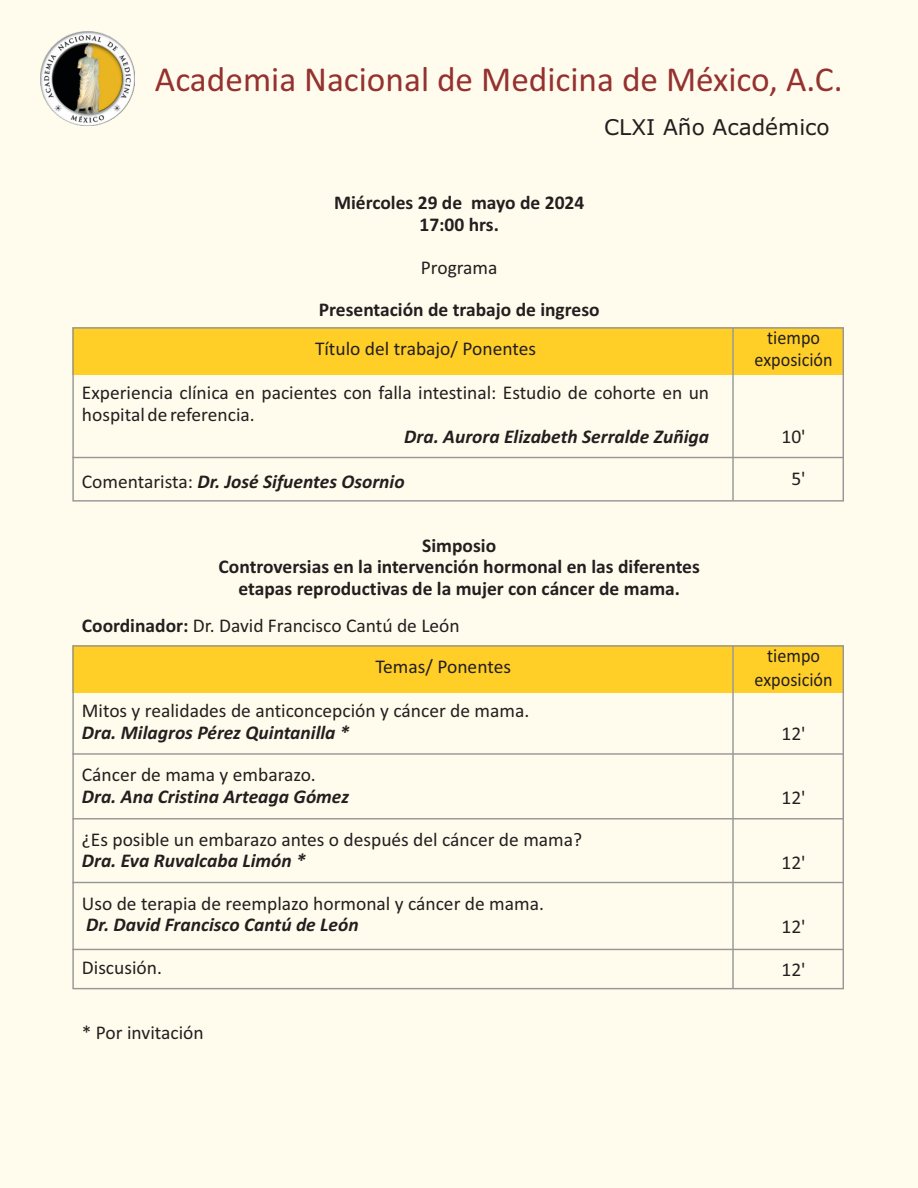
<style>
.page{position:relative;width:918px;height:1188px;background:#fffced}
.page>*{position:absolute;margin:0;border:0;box-sizing:border-box;transform-origin:0 0}
.t1{font:35.25px "Calibri";color:#953230}
.t2{font:21.75px "Verdana";color:#231f20}
.t3{font:19.5px/42.9px "Calibri";color:#231f20}
.t4{font:italic 700 19.5px "Calibri";color:#231f20}
.t5{font:700 19.5px/21.5px "Calibri";color:#231f20;text-align:center}
.t6{font:19.5px/21.5px "Calibri";color:#231f20;text-align:center;scale:.93 1}
.s1{font-weight:400;font-style:normal}
.s2{font-weight:700}
</style>
<div class="page">
<img style="left:41px;top:31px;width:94px;height:94px">
<div style="left:72px;top:327px;width:771px;height:47px;background:#ffcf27"></div>
<div style="left:72px;top:327px;width:772px;height:175px;border:1px solid #979797"></div>
<hr style="left:732px;top:328px;width:2px;height:173px;background:#979797">
<hr style="left:72px;top:457px;width:771px;height:1px;background:#979797">
<div style="left:72px;top:645px;width:771px;height:47px;background:#ffcf27"></div>
<hr style="left:732px;top:646px;width:2px;height:343px;background:#979797">
<hr style="left:72px;top:753px;width:771px;height:2px;background:#979797">
<hr style="left:72px;top:818px;width:771px;height:1px;background:#979797">
<hr style="left:72px;top:882px;width:771px;height:1px;background:#979797">
<hr style="left:72px;top:949px;width:771px;height:1px;background:#979797">
<h1 class="t1" style="left:155px;top:65px;width:689px">Academia Nacional de Medicina de México, A.C.</h1>
<p class="t2" style="left:604px;top:118px;width:227px">CLXI Año Académico</p>
<p class="t5" style="left:334px;top:194px;width:252px">Miércoles 29 de mayo de 2024<br>17:00 hrs.</p>
<p class="t3" style="left:421px;top:247px;width:78px">Programa</p>
<p class="t5" style="left:319px;top:301px;width:282px">Presentación de trabajo de ingreso</p>
<p class="t3" style="left:315px;top:329px;width:223px">Título del trabajo/ Ponentes</p>
<p class="t6" style="left:755px;top:329px;width:85px">tiempo exposición</p>
<p class="t3" style="left:82px;top:384px;width:629px;line-height:21.5px">Experiencia clínica en pacientes con falla intestinal: Estudio de cohorte en un hospital de referencia.</p>
<p class="t4" style="left:404px;top:429px;width:306px">Dra. Aurora Elizabeth Serralde Zuñiga</p>
<p class="t4" style="left:82px;top:474px;width:324px"><span class="s1">Comentarista:</span> Dr. José Sifuentes Osornio</p>
<p class="t5" style="left:219px;top:536px;width:483px">Simposio<br>Controversias en la intervención hormonal en las diferentes etapas reproductivas de la mujer con cáncer de mama.</p>
<p class="t3" style="left:82px;top:605px;width:379px"><span class="s2">Coordinador:</span> Dr. David Francisco Cantú de León</p>
<p class="t3" style="left:781px;top:416px;width:26px;text-align:center">10'<br>5'</p>
<p class="t3" style="left:375px;top:647px;width:137px">Temas/ Ponentes</p>
<p class="t6" style="left:755px;top:646px;width:85px;line-height:23.9px">tiempo exposición</p>
<p class="t3" style="left:781px;top:714px;width:26px">12'</p>
<p class="t3" style="left:82px;top:691px;width:449px">Mitos y realidades de anticoncepción y cáncer de mama.</p>
<p class="t4" style="left:82px;top:724px;width:269px">Dra. Milagros Pérez Quintanilla *</p>
<p class="t3" style="left:82px;top:755px;width:236px">Cáncer de mama y embarazo.</p>
<p class="t4" style="left:82px;top:788px;width:269px">Dra. Ana Cristina Arteaga Gómez</p>
<p class="t3" style="left:82px;top:819px;width:502px">¿Es posible un embarazo antes o después del cáncer de mama?</p>
<p class="t4" style="left:82px;top:853px;width:225px">Dra. Eva Ruvalcaba Limón *</p>
<p class="t3" style="left:82px;top:884px;width:464px">Uso de terapia de reemplazo hormonal y cáncer de mama.</p>
<p class="t4" style="left:86px;top:917px;width:274px">Dr. David Francisco Cantú de León</p>
<p class="t3" style="left:82px;top:948px;width:82px">Discusión.</p>
<p class="t3" style="left:781px;top:778px;width:26px">12'</p>
<p class="t3" style="left:781px;top:842px;width:26px">12'</p>
<p class="t3" style="left:781px;top:907px;width:26px">12'<br>12'</p>
<p class="t3" style="left:82px;top:1012px;width:123px">* Por invitación</p>
</div>
